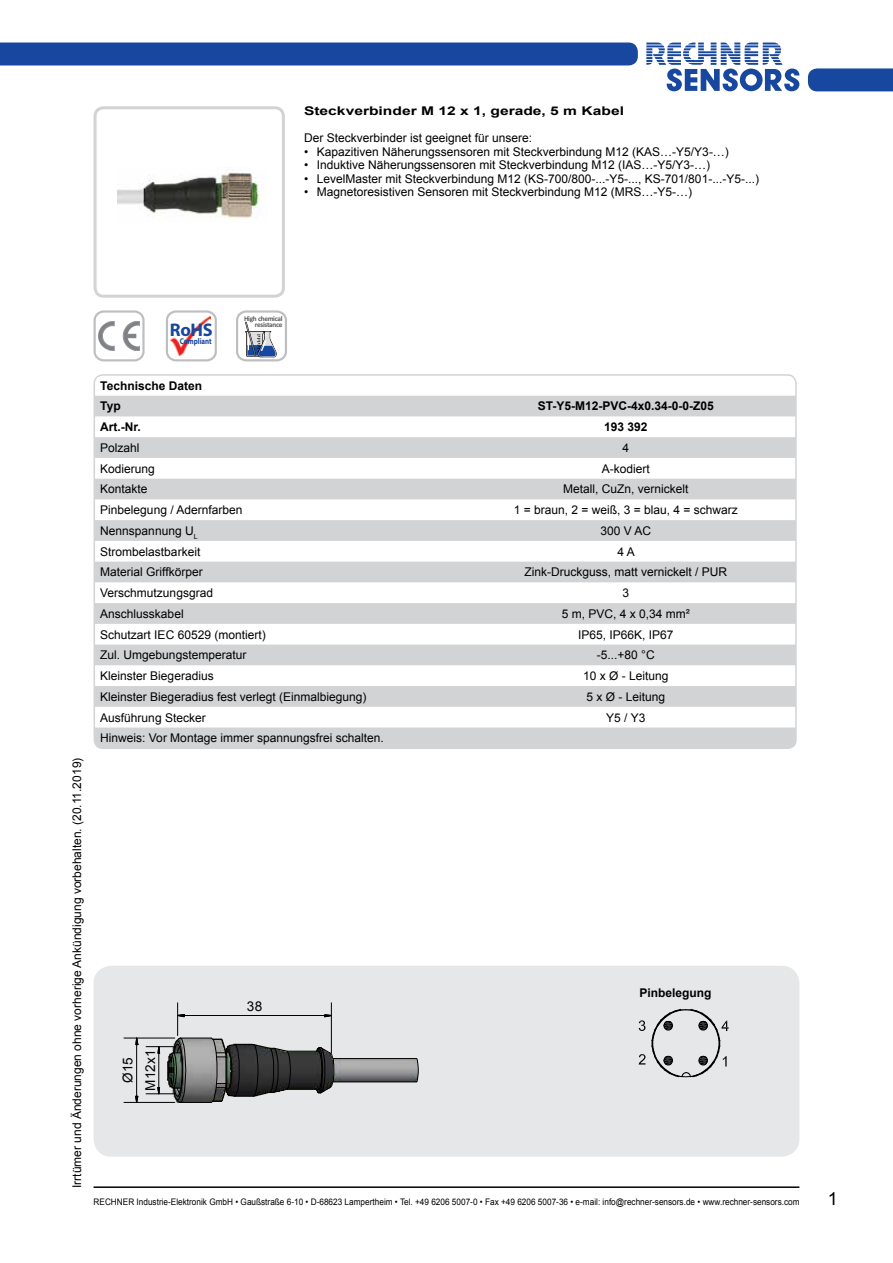
<style>
.page{position:relative;width:893px;height:1263px;background:#fff}
.page>*{position:absolute;margin:0;border:0;box-sizing:border-box;transform-origin:0 0}
.t1{font:700 18.3px "Myriad Pro";color:#17479e}
.t2{font:18px "Arial";color:#000}
.t3{font:13.5px "Arial";letter-spacing:.005em;color:#000}
.t4{font:12px "Arial";color:#000}
.t5{font:700 12px/20.7px "Arial";color:#000}
.t6{font:700 12px "Arial";color:#000;scale:1.3 1}
.t7{font:9px "Arial";color:#000;scale:.91 1}
.t8{font:700 8.4px "Myriad Pro";color:#17479e;scale:.82 1}
.t9{font:700 7.2px/6.1px "Calibri";letter-spacing:-.045em;color:#58595b;text-align:right}
</style>
<div class="page">
<svg style="left:646px;top:43px;width:153px;height:48px"></svg>
<div style="left:808px;top:68px;width:85px;height:23px;background:#17479e"></div>
<hr style="left:94px;top:1186px;width:705px;height:2px;background:#000">
<div style="left:0;top:43px;width:638px;height:22px;background:#17479e"></div>
<div style="left:94px;top:966px;width:705px;height:191px;background:#e6e7e8;border-radius:18px"></div>
<div style="left:94px;top:310px;width:51px;height:51px;border:2px solid #bcbec0;border-radius:9px"></div>
<svg style="left:98px;top:321px;width:42px;height:30px"></svg>
<div style="left:166px;top:310px;width:51px;height:51px;border:2px solid #bcbec0;border-radius:9px"></div>
<img style="left:171px;top:316px;width:39px;height:40px">
<svg style="left:639px;top:1020px;width:6px;height:11px"></svg>
<svg style="left:639px;top:1054px;width:6px;height:10px"></svg>
<svg style="left:651px;top:1009px;width:78px;height:68px"></svg>
<div style="left:94px;top:106px;width:191px;height:192px;border:3px solid #d1d3d4;border-radius:9px"></div>
<img style="left:117px;top:169px;width:150px;height:49px">
<img style="left:187px;top:1039px;width:228px;height:63px">
<svg style="left:415px;top:1058px;width:4px;height:25px"></svg>
<hr style="left:180px;top:1102px;width:31px;height:1px;background:#000">
<hr style="left:180px;top:1038px;width:31px;height:1px;background:#000">
<hr style="left:333px;top:1058px;width:83px;height:1px;background:#000">
<hr style="left:333px;top:1081px;width:83px;height:1px;background:#000">
<svg style="left:210px;top:1037px;width:125px;height:66px"></svg>
<svg style="left:135px;top:1037px;width:4px;height:16px"></svg>
<svg style="left:135px;top:1095px;width:4px;height:7px"></svg>
<hr style="left:136px;top:1044px;width:1px;height:52px;background:#000">
<hr style="left:124px;top:1038px;width:51px;height:1px;background:#000">
<hr style="left:124px;top:1102px;width:51px;height:1px;background:#000">
<svg style="left:178px;top:1014px;width:7px;height:4px"></svg>
<svg style="left:324px;top:1014px;width:7px;height:4px"></svg>
<hr style="left:184px;top:1015px;width:141px;height:1px;background:#000">
<hr style="left:177px;top:1003px;width:1px;height:32px;background:#000">
<hr style="left:331px;top:1003px;width:1px;height:50px;background:#000">
<svg style="left:146px;top:1037px;width:41px;height:66px"></svg>
<div style="left:236px;top:310px;width:51px;height:51px;border:2px solid #bcbec0;border-radius:9px"></div>
<svg style="left:245px;top:322px;width:32px;height:35px"></svg>
<svg style="left:94px;top:396px;width:700px;height:352px;fill:#d4d6d7"></svg>
<div style="left:94px;top:374px;width:703px;height:375px;border:2px solid #d1d3d4;border-radius:9px"></div>
<p class="t6" style="left:304px;top:103px;width:248px">Steckverbinder M 12 x 1, gerade, 5 m Kabel</p>
<p class="t4" style="left:304px;top:130px;width:230px">Der Steckverbinder ist geeignet für unsere:</p>
<p class="t4" style="left:304px;top:143px;width:426px">• Kapazitiven Näherungssensoren mit Steckverbindung M12 (KAS…-Y5/Y3-…)</p>
<p class="t4" style="left:304px;top:157px;width:408px">• Induktive Näherungssensoren mit Steckverbindung M12 (IAS…-Y5/Y3-…)</p>
<p class="t4" style="left:304px;top:170px;width:456px">• LevelMaster mit Steckverbindung M12 (KS-700/800-...-Y5-..., KS-701/801-...-Y5-...)</p>
<p class="t4" style="left:304px;top:184px;width:390px">• Magnetoresistiven Sensoren mit Steckverbindung M12 (MRS…-Y5-…)</p>
<h1 class="t1" style="left:170px;top:318px;width:44px">RoHS</h1>
<p class="t8" style="left:180px;top:335px;width:41px">Compliant</p>
<p class="t9" style="left:244px;top:315px;width:40px">High chemical resistance</p>
<p class="t4" style="left:69px;top:1188px;width:432px;rotate:-90deg">Irrtümer und Änderungen ohne vorherige Ankündigung vorbehalten. (20.11.2019)</p>
<p class="t5" style="left:100px;top:375px;width:103px">Technische Daten<br>Typ</p>
<p class="t5" style="left:538px;top:396px;width:178px">ST-Y5-M12-PVC-4x0.34-0-0-Z05</p>
<p class="t5" style="left:100px;top:417px;width:42px">Art.-Nr.</p>
<p class="t5" style="left:604px;top:417px;width:45px">193 392</p>
<p class="t4" style="left:100px;top:440px;width:41px">Polzahl</p>
<p class="t4" style="left:622px;top:440px;width:8px">4</p>
<p class="t4" style="left:100px;top:461px;width:56px">Kodierung</p>
<p class="t4" style="left:602px;top:461px;width:50px">A-kodiert</p>
<p class="t4" style="left:100px;top:481px;width:49px">Kontakte</p>
<p class="t4" style="left:563px;top:481px;width:127px">Metall, CuZn, vernickelt</p>
<p class="t4" style="left:100px;top:502px;width:144px">Pinbelegung / Adernfarben</p>
<p class="t4" style="left:514px;top:502px;width:226px">1 = braun, 2 = weiß, 3 = blau, 4 = schwarz</p>
<p class="t4" style="left:100px;top:523px;width:99px">Nennspannung U<sub>L</sub></p>
<p class="t4" style="left:600px;top:523px;width:52px">300 V AC</p>
<p class="t4" style="left:100px;top:543px;width:102px">Strombelastbarkeit</p>
<p class="t4" style="left:617px;top:543px;width:19px">4 A</p>
<p class="t4" style="left:100px;top:564px;width:104px">Material Griffkörper</p>
<p class="t4" style="left:524px;top:564px;width:204px">Zink-Druckguss, matt vernickelt / PUR</p>
<p class="t4" style="left:100px;top:585px;width:114px">Verschmutzungsgrad</p>
<p class="t4" style="left:622px;top:585px;width:8px">3</p>
<p class="t4" style="left:100px;top:606px;width:85px">Anschlusskabel</p>
<p class="t4" style="left:562px;top:606px;width:130px">5 m, PVC, 4 x 0,34 mm²</p>
<p class="t4" style="left:100px;top:626px;width:167px">Schutzart IEC 60529 (montiert)</p>
<p class="t4" style="left:578px;top:626px;width:97px">IP65, IP66K, IP67</p>
<p class="t4" style="left:100px;top:647px;width:148px">Zul. Umgebungstemperatur</p>
<p class="t4" style="left:597px;top:647px;width:59px">-5...+80 °C</p>
<p class="t4" style="left:100px;top:668px;width:115px">Kleinster Biegeradius</p>
<p class="t4" style="left:583px;top:668px;width:87px">10 x Ø - Leitung</p>
<p class="t4" style="left:100px;top:689px;width:268px">Kleinster Biegeradius fest verlegt (Einmalbiegung)</p>
<p class="t4" style="left:586px;top:689px;width:80px">5 x Ø - Leitung</p>
<p class="t4" style="left:100px;top:709px;width:107px">Ausführung Stecker</p>
<p class="t4" style="left:606px;top:709px;width:41px">Y5 / Y3</p>
<p class="t4" style="left:100px;top:730px;width:285px">Hinweis: Vor Montage immer spannungsfrei schalten.</p>
<p class="t3" style="left:119px;top:1083px;width:27px;rotate:-90deg">Ø15</p>
<p class="t3" style="left:141px;top:1090px;width:42px;rotate:-90deg">M12x1</p>
<p class="t3" style="left:247px;top:998px;width:17px">38</p>
<p class="t5" style="left:639px;top:982px;width:74px">Pinbelegung</p>
<p class="t7" style="left:94px;top:1196px;width:777px">RECHNER Industrie-Elektronik GmbH • Gaußstraße 6-10 • D-68623 Lampertheim • Tel. +49 6206 5007-0 • Fax +49 6206 5007-36 • e-mail: info@rechner-sensors.de • www.rechner-sensors.com</p>
<h2 class="t2" style="left:828px;top:1187px;width:12px">1</h2>
</div>
